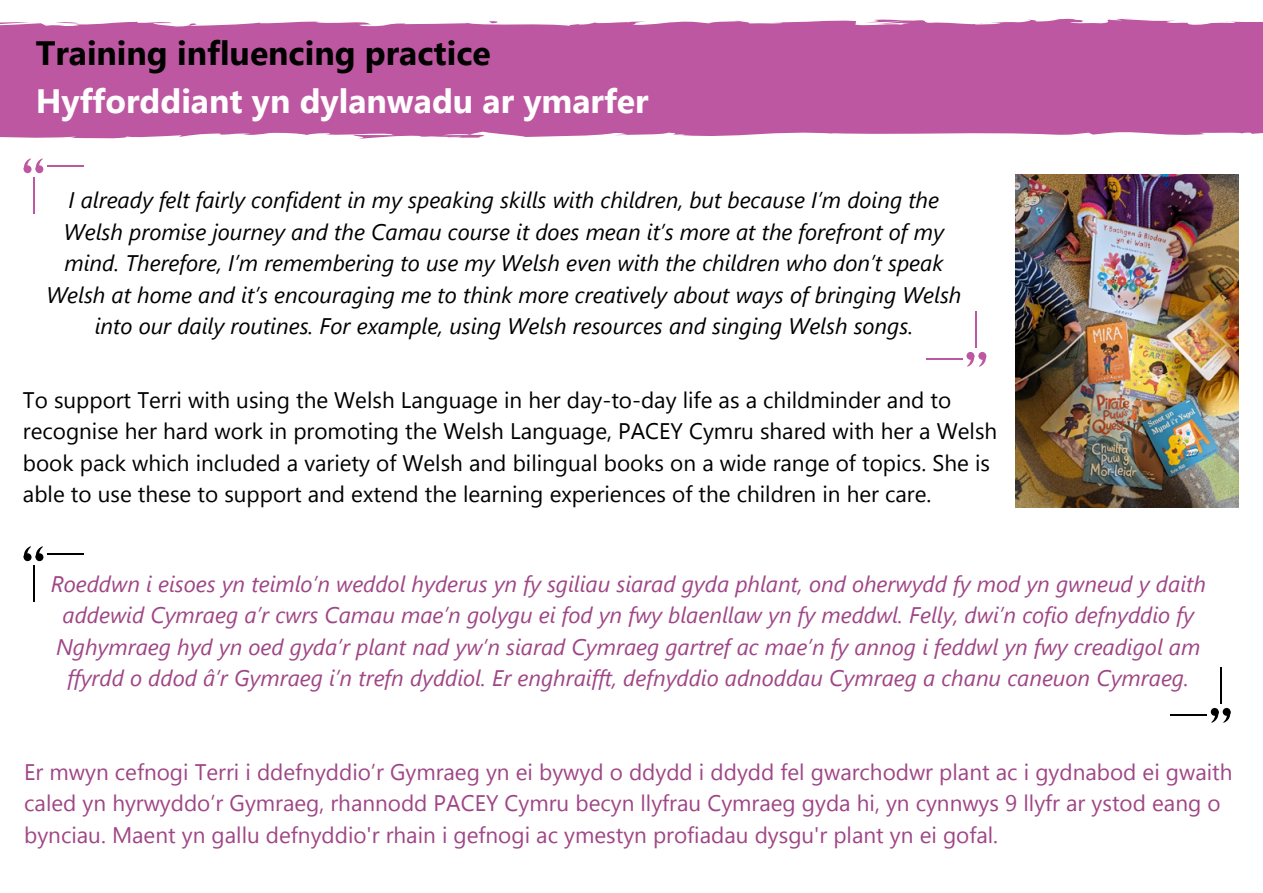
<style>
.page{position:relative;width:1263px;height:893px;background:#fff}
.page>*{position:absolute;margin:0;border:0;box-sizing:border-box;transform-origin:0 0}
.t1{font:700 33.75px "Segoe UI";color:#fff}
.t2{font:700 33.75px "Segoe UI";color:#000}
.t3{font:italic 22.5px/31.5px "Segoe UI";color:#9f4686;text-align:center}
.t4{font:italic 22.5px/31.5px "Segoe UI";color:#000;text-align:center}
.t5{font:22.5px/31.5px "Segoe UI";color:#000}
.t6{font:22.5px/31.5px "Segoe UI";color:#9f4686}
</style>
<div class="page">
<div style="left:0;top:19px;width:1263px;height:115px;background:#be57a1"></div>
<div style="left:36px;top:165px;width:7px;height:8px;background:#be57a1;border-radius:50%"></div>
<svg style="left:23px;top:158px;width:20px;height:14px"></svg>
<hr style="left:33px;top:177px;width:1px;height:37px;background:#be57a1">
<hr style="left:48px;top:165px;width:36px;height:2px;background:#be57a1">
<svg style="left:967px;top:353px;width:20px;height:14px"></svg>
<hr style="left:975px;top:311px;width:2px;height:37px;background:#be57a1">
<hr style="left:926px;top:358px;width:36px;height:2px;background:#be57a1">
<div style="left:36px;top:553px;width:7px;height:8px;background:#090909;border-radius:50%"></div>
<svg style="left:23px;top:546px;width:20px;height:14px"></svg>
<hr style="left:33px;top:565px;width:1px;height:37px;background:#000">
<hr style="left:48px;top:553px;width:36px;height:2px;background:#000">
<svg style="left:1211px;top:709px;width:20px;height:14px"></svg>
<hr style="left:1220px;top:667px;width:1px;height:37px;background:#000">
<hr style="left:1170px;top:714px;width:36px;height:2px;background:#000">
<img style="left:1015px;top:174px;width:223px;height:333px">
<p class="t2" style="left:36px;top:29px;width:457px">Training influencing practice</p>
<p class="t1" style="left:36px;top:76px;width:614px">Hyfforddiant yn dylanwadu ar ymarfer</p>
<h1 class="t4" style="left:46px;top:183px;width:917px">I already felt fairly confident in my speaking skills with children, but because I’m doing the Welsh promise journey and the Camau course it does mean it’s more at the forefront of my mind. Therefore, I’m remembering to use my Welsh even with the children who don’t speak Welsh at home and it’s encouraging me to think more creatively about ways of bringing Welsh into our daily routines. For example, using Welsh resources and singing Welsh songs.</h1>
<p class="t5" style="left:23px;top:383px;width:976px">To support Terri with using the Welsh Language in her day-to-day life as a childminder and to recognise her hard work in promoting the Welsh Language, PACEY Cymru shared with her a Welsh book pack which included a variety of Welsh and bilingual books on a wide range of topics. She is able to use these to support and extend the learning experiences of the children in her care.</p>
<h1 class="t3" style="left:51px;top:567px;width:1157px">Roeddwn i eisoes yn teimlo’n weddol hyderus yn fy sgiliau siarad gyda phlant, ond oherwydd fy mod yn gwneud y daith addewid Cymraeg a’r cwrs Camau mae’n golygu ei fod yn fwy blaenllaw yn fy meddwl. Felly, dwi’n cofio defnyddio fy Nghymraeg hyd yn oed gyda’r plant nad yw’n siarad Cymraeg gartref ac mae’n fy annog i feddwl yn fwy creadigol am ffyrdd o ddod â’r Gymraeg i’n trefn dyddiol. Er enghraifft, defnyddio adnoddau Cymraeg a chanu caneuon Cymraeg.</h1>
<p class="t6" style="left:24px;top:754px;width:1210px">Er mwyn cefnogi Terri i ddefnyddio’r Gymraeg yn ei bywyd o ddydd i ddydd fel gwarchodwr plant ac i gydnabod ei gwaith caled yn hyrwyddo’r Gymraeg, rhannodd PACEY Cymru becyn llyfrau Cymraeg gyda hi, yn cynnwys 9 llyfr ar ystod eang o bynciau. Maent yn gallu defnyddio'r rhain i gefnogi ac ymestyn profiadau dysgu'r plant yn ei gofal.</p>
</div>
